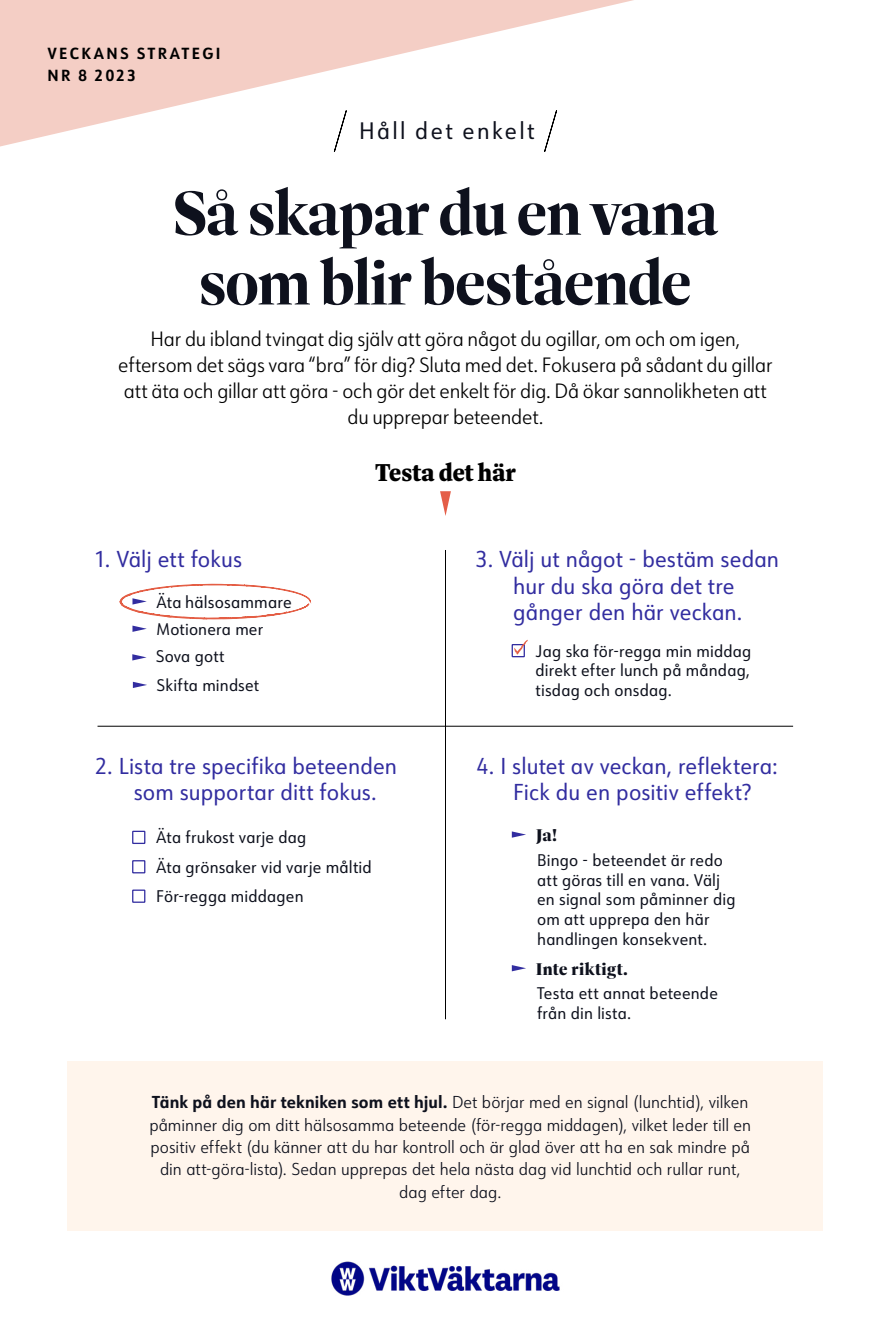
<style>
.page{position:relative;width:891px;height:1337px;background:#fff}
.page>*{position:absolute;margin:0;border:0;box-sizing:border-box;transform-origin:0 0}
.t1{font:700 63px/69.8px "Dashiell Fine";letter-spacing:-.025em;color:#0e111d;text-align:center}
.t2{font:800 24.75px "Dashiell Bright";letter-spacing:-.015em;color:#000}
.t3{font:23.4px "URW Form Semi Cond";letter-spacing:.105em;color:#0e111d}
.t4{font:22.5px/26.3px "URW Form Semi Cond";letter-spacing:.005em;color:#322da0;text-align:center}
.t5{font:300 20.25px/25.9px "URW Form Semi Cond";letter-spacing:-.01em;color:#000;text-align:center}
.t6{font:800 17.1px "Dashiell Fine";letter-spacing:.02em;color:#0e111d}
.t7{font:300 16.88px/22.3px "URW Form Semi Cond";color:#0e111d;text-align:center}
.t8{font:16.65px "URW Form Semi Cond";letter-spacing:.005em;color:#0e111d}
.t9{font:16.43px/19.8px "URW Form Semi Cond";letter-spacing:.01em;color:#0e111d}
.t10{font:700 15.75px/21.6px "URW Form Semi Cond";letter-spacing:.15em;color:#000}
.s1{font-size:16.43px}
.s2{font-size:16.65px}
.s3{font-weight:700}
</style>
<div class="page">
<svg style="left:0;top:0;width:634px;height:146px;fill:#f4cec5"></svg>
<svg style="left:334px;top:110px;width:13px;height:42px"></svg>
<svg style="left:544px;top:110px;width:13px;height:42px"></svg>
<img style="left:331px;top:1261px;width:229px;height:35px">
<svg style="left:440px;top:491px;width:11px;height:25px"></svg>
<hr style="left:445px;top:550px;width:1px;height:469px;background:#000">
<hr style="left:98px;top:726px;width:695px;height:1px;background:#000">
<div style="left:68px;top:1061px;width:756px;height:170px;background:#fff5ec"></div>
<div style="left:132px;top:830px;width:13px;height:14px;border:1px solid #322da0"></div>
<div style="left:132px;top:860px;width:13px;height:13px;border:1px solid #322da0"></div>
<div style="left:132px;top:889px;width:13px;height:14px;border:1px solid #322da0"></div>
<div style="left:512px;top:644px;width:13px;height:13px;border:1px solid #322da0"></div>
<svg style="left:132px;top:654px;width:15px;height:6px"></svg>
<svg style="left:132px;top:625px;width:15px;height:7px"></svg>
<svg style="left:133px;top:682px;width:14px;height:6px"></svg>
<svg style="left:512px;top:831px;width:14px;height:6px"></svg>
<svg style="left:512px;top:965px;width:14px;height:6px"></svg>
<svg style="left:119px;top:584px;width:192px;height:35px"></svg>
<svg style="left:514px;top:639px;width:14px;height:16px"></svg>
<p class="t10" style="left:47px;top:42px;width:175px">VECKANS STRATEGI<br>NR 8 2023</p>
<h3 class="t3" style="left:359px;top:115px;width:177px">Håll det enkelt</h3>
<h1 class="t1" style="left:172px;top:179px;width:548px">Så skapar du en vana som blir bestående</h1>
<p class="t5" style="left:118px;top:325px;width:656px">Har du ibland tvingat dig själv att göra något du ogillar, om och om igen, eftersom det sägs vara “bra” för dig? Sluta med det. Fokusera på sådant du gillar att äta och gillar att göra - och gör det enkelt för dig. Då ökar sannolikheten att du upprepar beteendet.</p>
<h3 class="t4" style="left:94px;top:545px;width:150px">1. Välj ett fokus</h3>
<p class="t8" style="left:157px;top:590px;width:137px"><span class="s1">Äta</span> hälsosammare</p>
<p class="t9" style="left:157px;top:618px;width:108px">Motionera mer</p>
<p class="t9" style="left:156px;top:646px;width:70px">Sova gott</p>
<p class="t9" style="left:157px;top:675px;width:104px">Skifta mindset</p>
<h2 class="t2" style="left:375px;top:457px;width:142px">Testa det här</h2>
<h3 class="t4" style="left:476px;top:545px;width:305px">3. Välj ut något - bestäm sedan hur du ska göra det tre<br>gånger den här veckan.</h3>
<p class="t9" style="left:536px;top:640px;width:217px;text-align:justify">Jag ska för-regga min middag direkt efter lunch på måndag, tisdag och onsdag.</p>
<h3 class="t4" style="left:134px;top:752px;width:265px;text-align:left;text-indent:-38px">2. Lista tre specifika beteenden som supportar ditt fokus.</h3>
<p class="t9" style="left:156px;top:822px;width:217px;line-height:29.5px">Äta frukost varje dag<br>Äta grönsaker vid varje <span class="s2">måltid<br></span>För-regga middagen</p>
<h3 class="t4" style="left:477px;top:752px;width:302px">4. I slutet av veckan, reflektera:<br>Fick du en positiv effekt?</h3>
<p class="t6" style="left:536px;top:825px;width:23px">Ja!</p>
<p class="t9" style="left:537px;top:849px;width:200px">Bingo - beteendet är redo att göras till en vana. Välj en signal som påminner dig om att upprepa den här handlingen konsekvent.</p>
<p class="t9" style="left:537px;top:983px;width:182px">Testa ett annat beteende från din lista.</p>
<p class="t6" style="left:536px;top:958px;width:93px">Inte riktigt.</p>
<p class="t7" style="left:149px;top:1090px;width:603px"><span class="s3">Tänk på den här tekniken som ett hjul.</span> Det börjar med en signal (lunchtid), vilken påminner dig om ditt hälsosamma beteende (för-regga middagen), vilket leder till en positiv effekt (du känner att du har kontroll och är glad över att ha en sak mindre på din att-göra-lista). Sedan upprepas det hela nästa dag vid lunchtid och rullar runt, dag efter dag.</p>
</div>
